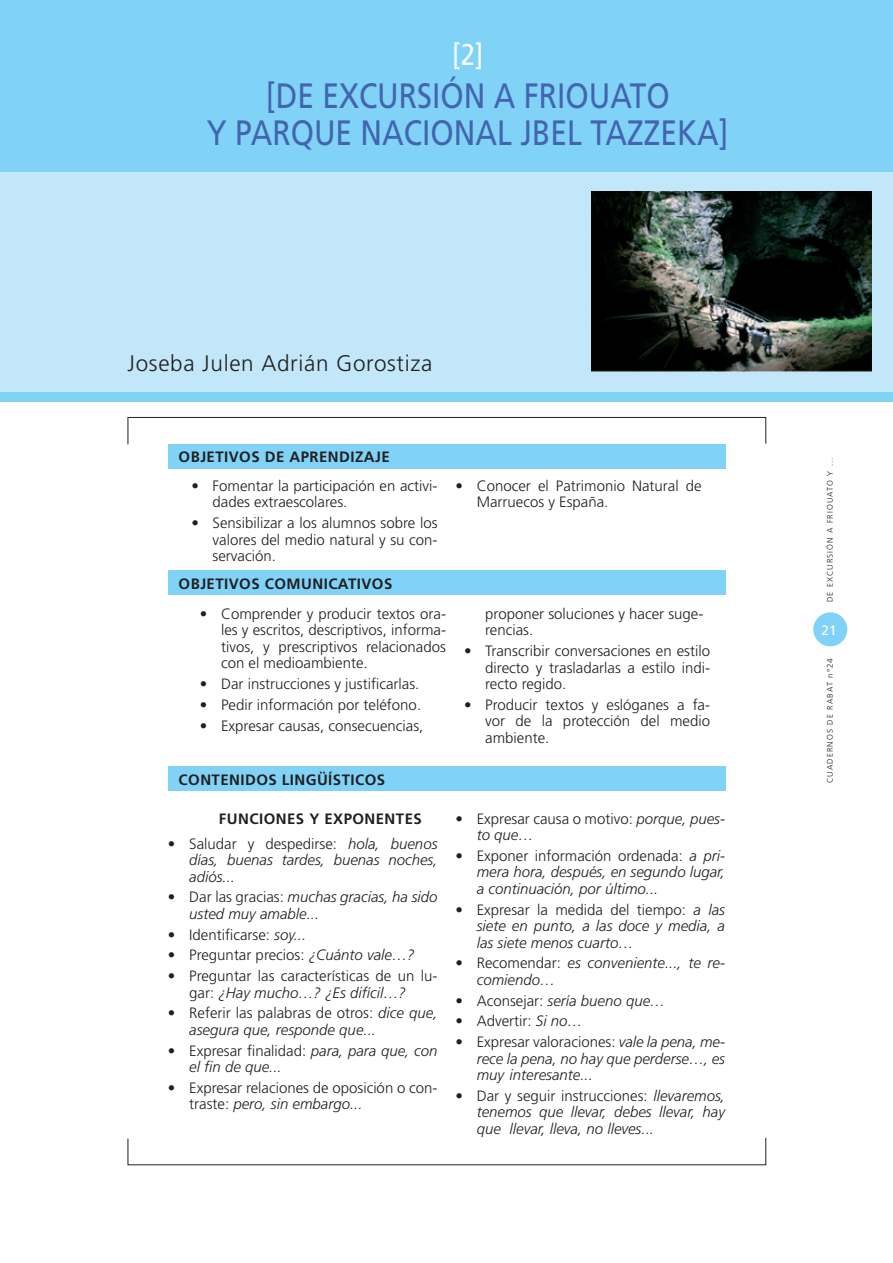
<style>
.page{position:relative;width:893px;height:1263px;background:#fff}
.page>*{position:absolute;margin:0;border:0;box-sizing:border-box;transform-origin:0 0}
.t1{font:35.25px/37.5px "Frutiger";color:#4365b0;text-align:center;scale:.85 1}
.t2{font:30px "Frutiger";color:#fff;scale:.85 1}
.t3{font:300 22.5px "Frutiger";letter-spacing:.03em;color:#231f20}
.t4{font:300 15px/16.5px "Frutiger";color:#231f20}
.t5{font:italic 300 15px/16.5px "Frutiger";color:#231f20;text-align:justify}
.t6{font:700 15px "Frutiger";letter-spacing:.03em;color:#231f20}
.t7{font:13.5px "Frutiger";color:#fff}
.t8{font:300 8.1px "Frutiger";letter-spacing:.13em;color:#231f20}
.s1{font-style:normal}
.s2{font-style:italic}
</style>
<div class="page">
<div style="left:168px;top:766px;width:557px;height:24px;background:#80d3f6"></div>
<div style="left:168px;top:571px;width:557px;height:24px;background:#80d3f6"></div>
<div style="left:168px;top:444px;width:557px;height:24px;background:#80d3f6"></div>
<svg style="left:127px;top:417px;width:639px;height:28px"></svg>
<svg style="left:127px;top:1137px;width:639px;height:28px"></svg>
<div style="left:813px;top:612px;width:34px;height:34px;background:#80d3f6;border-radius:50%"></div>
<div style="left:0;top:0;width:893px;height:395px;background:#c1e7f9"></div>
<div style="left:0;top:0;width:893px;height:171px;background:#80d3f6"></div>
<div style="left:0;top:392px;width:893px;height:9px;background:#80d3f6"></div>
<img style="left:591px;top:192px;width:281px;height:180px">
<h2 class="t2" style="left:452px;top:37px;width:38px">[2]</h2>
<h1 class="t1" style="left:207px;top:76px;width:615px">[DE EXCURSIÓN A FRIOUATO<br>Y PARQUE NACIONAL JBEL TAZZEKA]</h1>
<h3 class="t3" style="left:128px;top:351px;width:306px">Joseba Julen Adrián Gorostiza</h3>
<p class="t6" style="left:179px;top:448px;width:213px">OBJ ETIVOS DE APRENDIZAJE</p>
<p class="t4" style="left:213px;top:477px;width:226px;text-indent:-21px">• Fomentar la participación en activi&shy;dades extraescolares.</p>
<p class="t4" style="left:213px;top:514px;width:226px;text-align:justify;text-indent:-21px">• Sensibilizar a los alumnos sobre los valores del medio natural y su con&shy;servación.</p>
<p class="t6" style="left:179px;top:575px;width:215px">OBJ ETIVOS COMUNICATIVOS</p>
<p class="t4" style="left:221px;top:605px;width:226px;text-align:justify;text-indent:-21px">• Comprender y producir textos ora&shy;les y escritos, descriptivos, informa&shy;tivos, y prescriptivos relacionados con el medioambiente.</p>
<p class="t4" style="left:200px;top:676px;width:221px">• Dar instrucciones y justificarlas.</p>
<p class="t4" style="left:200px;top:696px;width:223px">• Pedir información por teléfono.</p>
<p class="t4" style="left:200px;top:717px;width:225px">• Expresar causas, consecuencias,</p>
<p class="t4" style="left:477px;top:477px;width:226px;text-indent:-21px">• Conocer el Patrimonio Natural de<br>Marruecos y España.</p>
<p class="t4" style="left:485px;top:605px;width:220px">proponer soluciones y hacer suge&shy;rencias.</p>
<p class="t4" style="left:485px;top:643px;width:226px;text-align:justify;text-indent:-21px">• Transcribir conversaciones en estilo directo y trasladarlas a estilo indi&shy;recto regido.</p>
<p class="t4" style="left:485px;top:696px;width:226px;text-align:justify;text-indent:-21px">• Producir textos y eslóganes a fa&shy;vor de la protección del medio ambiente.</p>
<p class="t6" style="left:179px;top:770px;width:208px">CONTENIDOS LINGÜÍSTICOS</p>
<p class="t6" style="left:219px;top:809px;width:126px">FUNCIONES Y EXPO</p>
<p class="t6" style="left:365px;top:809px;width:59px">NENTES</p>
<p class="t5" style="left:189px;top:835px;width:250px;text-indent:-21px"><span class="s1">• Saludar y despedirse:</span> hola, buenos días, buenas tardes, buenas noches, adiós...</p>
<p class="t5" style="left:189px;top:889px;width:250px;text-indent:-21px"><span class="s1">• Dar las gracias:</span> muchas gracias, ha sido usted muy amable...</p>
<p class="t4" style="left:168px;top:926px;width:140px">• Identificarse: <span class="s2">soy...</span></p>
<p class="t4" style="left:168px;top:947px;width:248px">• Preguntar precios: <span class="s2">¿Cuánto vale…?</span></p>
<p class="t4" style="left:189px;top:968px;width:250px;text-indent:-21px">• Preguntar las características de un lu&shy;gar: <span class="s2">¿Hay mucho…? ¿Es difícil…?</span></p>
<p class="t5" style="left:189px;top:1005px;width:250px;text-indent:-21px"><span class="s1">• Referir las palabras de otros:</span> dice que, asegura que, responde que...</p>
<p class="t5" style="left:189px;top:1042px;width:250px;text-indent:-21px"><span class="s1">• Expresar finalidad:</span> para, para que, con el fin de que...</p>
<p class="t4" style="left:189px;top:1079px;width:250px;text-indent:-21px">• Expresar relaciones de oposición o con&shy;traste: <span class="s2">pero, sin embargo...</span></p>
<p class="t4" style="left:477px;top:810px;width:250px;text-indent:-21px">• Expresar causa o motivo: <span class="s2">porque, pues&shy;to que…</span></p>
<p class="t5" style="left:477px;top:847px;width:250px;text-indent:-21px"><span class="s1">• Exponer información ordenada:</span> a pri&shy;mera hora, después, en segundo lugar, a continuación, por último...</p>
<p class="t5" style="left:477px;top:901px;width:250px;text-indent:-21px"><span class="s1">• Expresar la medida del tiempo:</span> a las siete en punto, a las doce y media, a las siete menos cuarto…</p>
<p class="t5" style="left:477px;top:955px;width:250px;text-indent:-21px"><span class="s1">• Recomendar:</span> es conveniente..., te re&shy;comiendo…</p>
<p class="t5" style="left:455px;top:992px;width:211px"><span class="s1">• Aconsejar:</span> sería bueno que…</p>
<p class="t4" style="left:455px;top:1013px;width:129px">• Advertir: <span class="s2">Si no…</span></p>
<p class="t5" style="left:477px;top:1034px;width:250px;text-indent:-21px"><span class="s1">• Expresar valoraciones:</span> vale la pena, me&shy;rece la pena, no hay que perderse…, es muy interesante...</p>
<p class="t5" style="left:477px;top:1087px;width:250px;text-indent:-21px"><span class="s1">• Dar y seguir instrucciones:</span> llevaremos, tenemos que llevar, debes llevar, hay que llevar, lleva, no lleves...</p>
<p class="t8" style="left:825px;top:602px;width:146px;rotate:-90deg">DE EXCURSIÓN A FRIOUATO Y ...</p>
<p class="t7" style="left:821px;top:622px;width:17px">21</p>
<p class="t8" style="left:825px;top:783px;width:126px;rotate:-90deg">CUADERNOS DE RABAT n°24</p>
</div>
